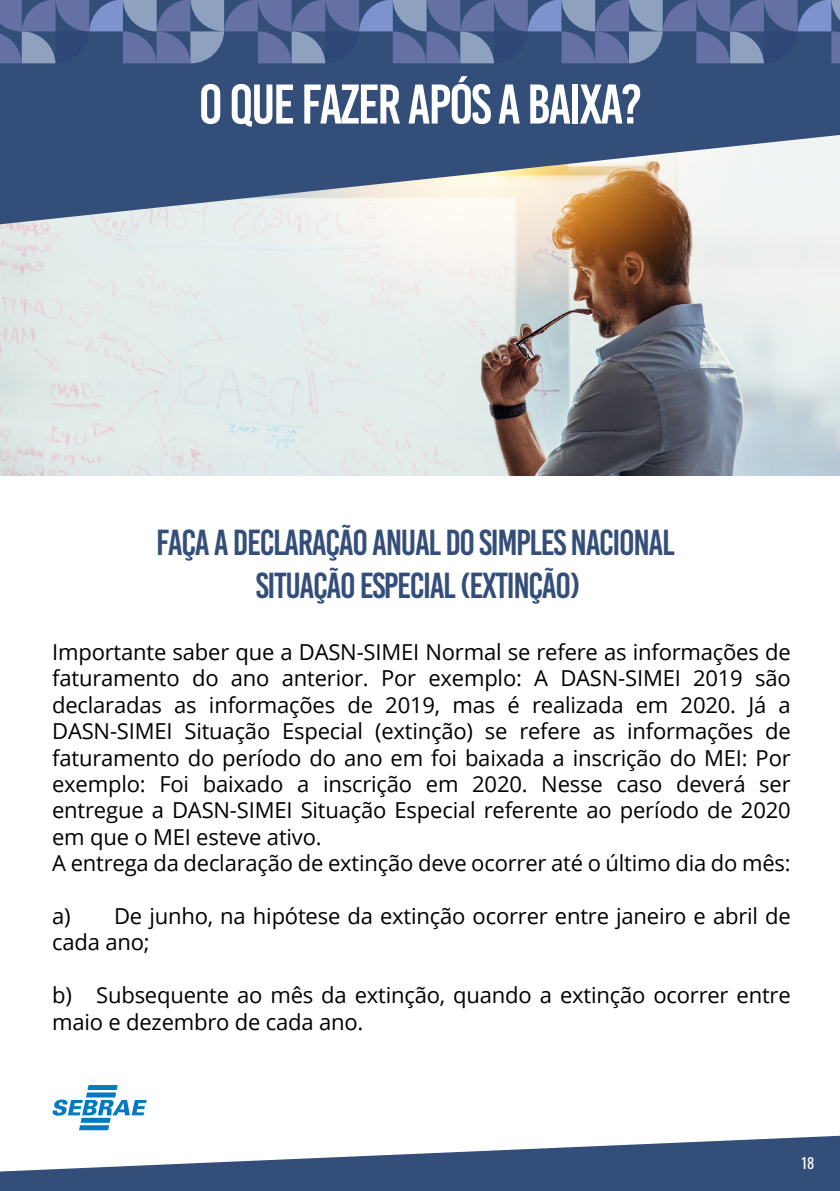
<style>
.page{position:relative;width:840px;height:1191px;background:#fff}
.page>*{position:absolute;margin:0;border:0;box-sizing:border-box;transform-origin:0 0}
.t1{font:55.8px "Bebas Kai";letter-spacing:-.04em;color:#fff}
.t2{font:36px/43.2px "Bebas Kai";letter-spacing:-.04em;color:#344e7a;text-align:center}
.t3{font:22px/26.4px "Open Sans";letter-spacing:-.01em;color:#000}
.t4{font:14.4px "Oswald";color:#fff}
</style>
<div class="page">
<img style="left:0;top:224px;width:839px;height:252px">
<svg style="left:0;top:63px;width:839px;height:161px;background:#667691"></svg>
<svg style="left:0;top:0;width:839px;height:63px;background:#5a6d9b"></svg>
<svg style="left:0;top:1135px;width:839px;height:56px;fill:#344e7a"></svg>
<svg style="left:53px;top:1085px;width:93px;height:45px"></svg>
<h1 class="t1" style="left:198px;top:74px;width:444px">O QUE FAZER APÓS A BAIXA?</h1>
<h2 class="t2" style="left:156px;top:521px;width:520px">FAÇA A DECLARAÇÃO ANUAL DO SIMPLES NACIONAL<br>SITUAÇÃO ESPECIAL (EXTINÇÃO)</h2>
<p class="t3" style="left:52px;top:638px;width:739px">Importante saber que a DASN-SIMEI Normal se refere as informações de faturamento do ano anterior. Por exemplo: A DASN-SIMEI 2019 são declaradas as informações de 2019, mas é realizada em 2020. Já a DASN-SIMEI Situação Especial (extinção) se refere as informações de faturamento do período do ano em foi baixada a inscrição do MEI: Por exemplo: Foi baixado a inscrição em 2020. Nesse caso deverá ser entregue a DASN-SIMEI Situação Especial referente ao período de 2020 em que o MEI esteve ativo.<br>A entrega da declaração de extinção deve ocorrer até o último dia do mês:</p>
<p class="t3" style="left:52px;top:902px;width:739px">a) De junho, na hipótese da extinção ocorrer entre janeiro e abril de cada ano;</p>
<p class="t3" style="left:52px;top:981px;width:739px">b) Subsequente ao mês da extinção, quando a extinção ocorrer entre maio e dezembro de cada ano.</p>
<p class="t4" style="left:801px;top:1150px;width:14px">18</p>
</div>
